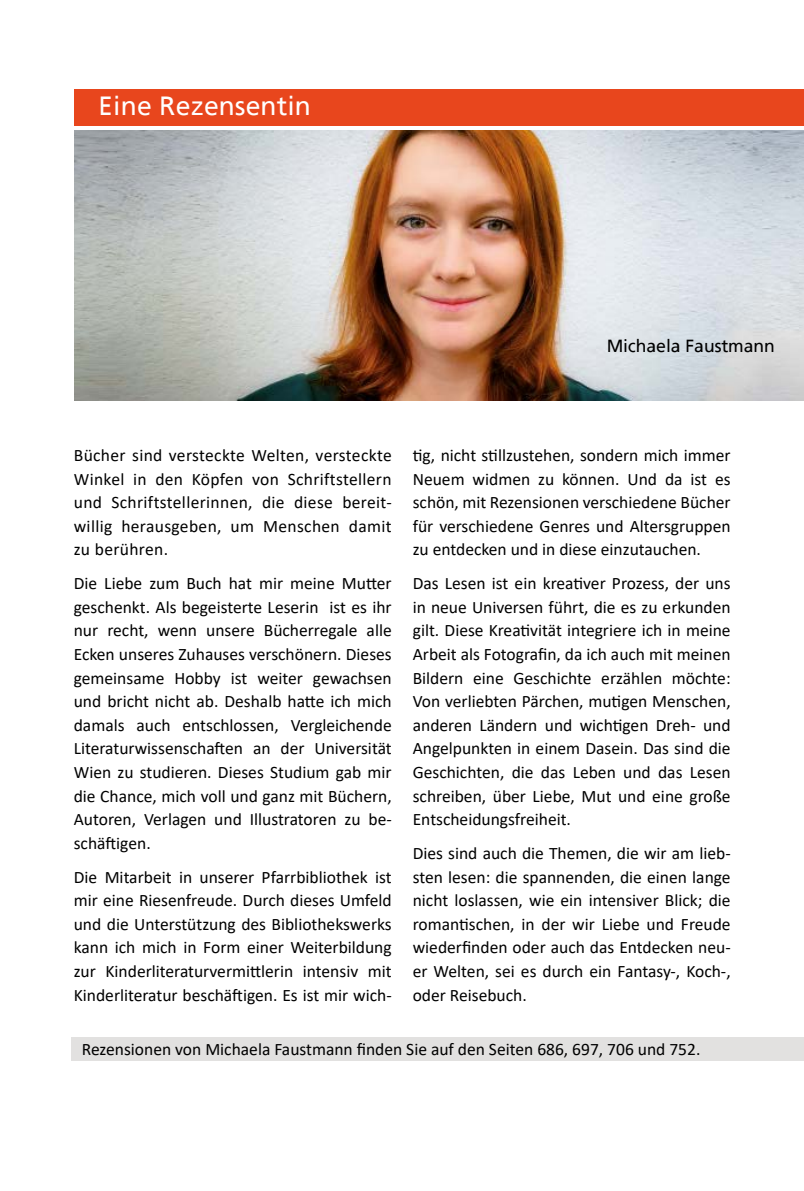
<style>
.page{position:relative;width:804px;height:1191px;background:#fff}
.page>*{position:absolute;margin:0;border:0;box-sizing:border-box;transform-origin:0 0}
.t1{font:26.25px "Frutiger Linotype";letter-spacing:.01em;color:#fff}
.t2{font:17.5px/23.6px "Calibri";color:#000;text-align:justify}
.t3{font:17.5px "Frutiger Linotype";color:#000}
</style>
<div class="page">
<div style="left:72px;top:1037px;width:732px;height:23px;background:#e2e1e0"></div>
<img style="left:74px;top:130px;width:730px;height:271px">
<div style="left:74px;top:89px;width:730px;height:36px;background:#e8461d"></div>
<p class="t1" style="left:98px;top:90px;width:214px">Eine Rezensentin</p>
<p class="t3" style="left:606px;top:335px;width:170px">Michaela Faustmann</p>
<p class="t2" style="left:74px;top:443px;width:319px">Bücher sind versteckte Welten, versteckte Winkel in den Köpfen von Schriftstellern und Schriftstellerinnen, die diese bereit&shy;willig herausgeben, um Menschen damit zu berühren.</p>
<p class="t2" style="left:74px;top:571px;width:319px">Die Liebe zum Buch hat mir meine Mutter geschenkt. Als begeisterte Leserin ist es ihr nur recht, wenn unsere Bücherregale alle Ecken unseres Zuhauses verschönern. Dieses gemeinsame Hobby ist weiter gewachsen und bricht nicht ab. Deshalb hatte ich mich damals auch entschlossen, Vergleichende Literaturwissenschaften an der Universität Wien zu studieren. Dieses Studium gab mir die Chance, mich voll und ganz mit Büchern, Autoren, Verlagen und Illustratoren zu be&shy;schäftigen.</p>
<p class="t2" style="left:74px;top:864px;width:319px">Die Mitarbeit in unserer Pfarrbibliothek ist mir eine Riesenfreude. Durch dieses Umfeld und die Unterstützung des Bibliothekswerks kann ich mich in Form einer Weiterbildung zur Kinderliteraturvermittlerin intensiv mit Kinderliteratur beschäftigen. Es ist mir wich-</p>
<p class="t2" style="left:413px;top:443px;width:319px">tig, nicht stillzustehen, sondern mich immer Neuem widmen zu können. Und da ist es schön, mit Rezensionen verschiedene Bücher für verschiedene Genres und Altersgruppen zu entdecken und in diese einzutauchen.</p>
<p class="t2" style="left:413px;top:571px;width:319px">Das Lesen ist ein kreativer Prozess, der uns in neue Universen führt, die es zu erkunden gilt. Diese Kreativität integriere ich in meine Arbeit als Fotografin, da ich auch mit meinen Bildern eine Geschichte erzählen möchte:<br>Von verliebten Pärchen, mutigen Menschen, anderen Ländern und wichtigen Dreh- und Angelpunkten in einem Dasein. Das sind die Geschichten, die das Leben und das Lesen schreiben, über Liebe, Mut und eine große Entscheidungsfreiheit.</p>
<p class="t2" style="left:413px;top:841px;width:319px">Dies sind auch die Themen, die wir am lieb&shy;sten lesen: die spannenden, die einen lange nicht loslassen, wie ein intensiver Blick; die romantischen, in der wir Liebe und Freude wiederfinden oder auch das Entdecken neu&shy;er Welten, sei es durch ein Fantasy-, Koch-, oder Reisebuch.</p>
<p class="t2" style="left:82px;top:1037px;width:620px">Rezensionen von Michaela Faustmann finden Sie auf den Seiten 686, 697, 706 und 752.</p>
</div>
